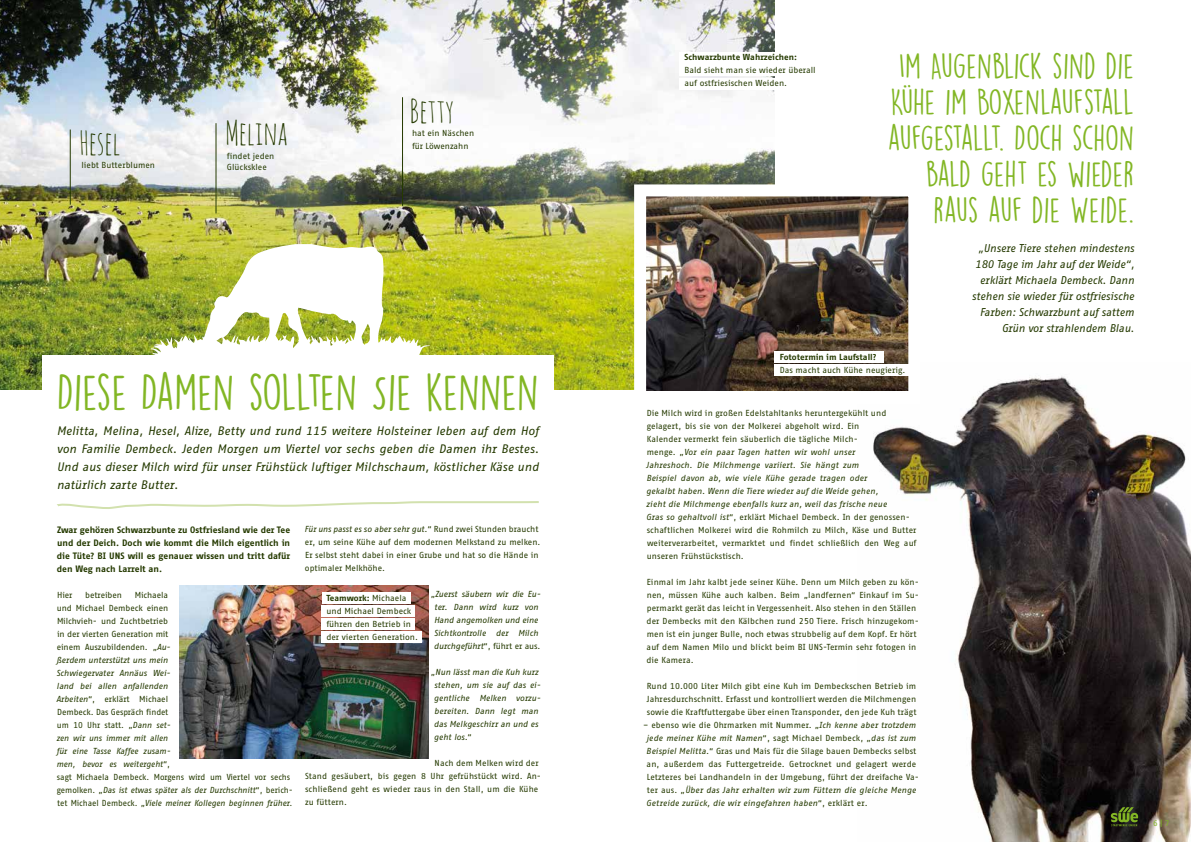
<style>
.page{position:relative;width:1191px;height:842px;background:#fff}
.page>*{position:absolute;margin:0;border:0;box-sizing:border-box;transform-origin:0 0}
.t1{font:46.1px "Lemon Yellow Sun";color:#82b624}
.t2{font:32.8px "Amatic SC";color:#253a01}
.t3{font:32px/36px "Lemon Yellow Sun";color:#82b624;text-align:right}
.t4{font:italic 12px/18px "Fago Correspondence Sans OT";color:#253a01;text-align:justify}
.t5{font:italic 11px/16px "Fago Correspondence Sans OT";letter-spacing:-.01em;color:#253a01;text-align:right}
.t6{font:700 9px/13px "Fago Correspondence Sans OT";color:#253a01;text-align:justify}
.t7{font:8.5px/13px "Fago Correspondence Sans OT";color:#253a01}
.t8{font:italic 8.5px/13px "Fago Correspondence Sans OT";letter-spacing:-.01em;color:#253a01;text-align:center}
.t9{font:700 8.5px "Fago Correspondence Sans OT";color:#253a01}
.t10{font:8px "Fago Correspondence Sans OT";color:#82b624}
.s1{font-style:italic}
.s2{font-style:normal}
.s3{font-weight:700}
</style>
<div class="page">
<img style="left:0;top:0;width:774px;height:389px">
<img style="left:180px;top:585px;width:248px;height:174px">
<div style="left:322px;top:592px;width:89px;height:12px;background:#fff"></div>
<div style="left:322px;top:605px;width:93px;height:12px;background:#fff"></div>
<div style="left:322px;top:618px;width:93px;height:11px;background:#fff"></div>
<div style="left:321px;top:631px;width:101px;height:12px;background:#fff"></div>
<hr style="left:70px;top:130px;width:1px;height:75px;background:#253a01">
<svg style="left:57px;top:501px;width:482px;height:8px"></svg>
<div style="left:42px;top:355px;width:511px;height:89px;background:#fff"></div>
<img style="left:151px;top:244px;width:279px;height:111px">
<hr style="left:402px;top:97px;width:1px;height:109px;background:#253a01">
<hr style="left:215px;top:123px;width:1px;height:90px;background:#253a01">
<img style="left:857px;top:376px;width:334px;height:466px">
<img style="left:647px;top:197px;width:260px;height:193px">
<div style="left:679px;top:52px;width:109px;height:11px;background:#fff"></div>
<div style="left:679px;top:64px;width:137px;height:12px;background:#fff"></div>
<div style="left:679px;top:78px;width:120px;height:11px;background:#fff"></div>
<div style="left:774px;top:351px;width:110px;height:12px;background:#fff"></div>
<div style="left:774px;top:364px;width:137px;height:11px;background:#fff"></div>
<svg style="left:1110px;top:807px;width:28px;height:20px"></svg>
<h2 class="t2" style="left:79px;top:122px;width:43px">Hesel</h2>
<p class="t7" style="left:82px;top:159px;width:75px">liebt Butterblumen</p>
<h2 class="t2" style="left:225px;top:112px;width:64px">Melina</h2>
<p class="t7" style="left:227px;top:150px;width:49px;line-height:11px">findet jeden<br>Glücksklee</p>
<h2 class="t2" style="left:410px;top:89px;width:46px">Betty</h2>
<p class="t7" style="left:412px;top:126px;width:64px">hat ein Näschen</p>
<p class="t7" style="left:412px;top:139px;width:58px">für Löwenzahn</p>
<h1 class="t1" style="left:57px;top:364px;width:483px">DIESE DAMEN SOLLTEN SIE KENNEN</h1>
<p class="t4" style="left:57px;top:422px;width:484px">Melitta, Melina, Hesel, Alize, Betty und rund 115 weitere Holsteiner leben auf dem Hof von Familie Dembeck. Jeden Morgen um Viertel vor sechs geben die Damen ihr Bestes.<br>Und aus dieser Milch wird für unser Frühstück luftiger Milchschaum, köstlicher Käse und natürlich zarte Butter.</p>
<p class="t6" style="left:57px;top:523px;width:235px">Zwar gehören Schwarzbunte zu Ostfriesland wie der Tee und der Deich. Doch wie kommt die Milch eigentlich in die Tüte? BI UNS will es genauer wissen und tritt dafür den Weg nach Larrelt an.</p>
<p class="t7" style="left:57px;top:588px;width:17px">Hier</p>
<p class="t7" style="left:85px;top:588px;width:38px">betreiben</p>
<p class="t7" style="left:56px;top:588px;width:238px;text-indent:78px">Michaela<br>und Michael Dembeck einen<br>Milchvieh- und Zuchtbetrieb<br>in der vierten Generation mit<br>einem Auszubildenden. „<span class="s1">Au-<br>ßerdem unterstützt uns mein<br>Schwiegervater Annäus Wei-<br>land bei allen anfallenden<br>Arbeiten</span>“, erklärt Michael<br>Dembeck. Das Gespräch findet<br>um 10 Uhr statt. „<span class="s1">Dann set-<br>zen wir uns immer mit allen<br>für eine Tasse Kaffee zusam-<br>men, bevor es weitergeht</span>“,<br>sagt Michaela Dembeck. Morgens wird um Viertel vor sechs gemolken. „<span class="s1">Das ist etwas später als der Durchschnitt</span>“, berich&shy;tet Michael Dembeck. „<span class="s1">Viele meiner Kollegen beginnen früher.</span></p>
<p class="t7" style="left:305px;top:523px;width:237px"><span class="s1">Für uns passt es so aber sehr gut.</span>“ Rund zwei Stunden braucht er, um seine Kühe auf dem modernen Melkstand zu melken.<br>Er selbst steht dabei in einer Grube und hat so die Hände in optimaler Melkhöhe.</p>
<p class="t8" style="left:431px;top:588px;width:111px"><span class="s2">„</span>Zuerst säubern wir die Eu&shy;ter. Dann wird kurz von<br>Hand angemolken und eine<br>Sichtkontrolle der Milch durchgeführt<span class="s2">“, führt er aus.</span></p>
<p class="t8" style="left:434px;top:666px;width:108px;text-align:left;text-indent:-3px"><span class="s2">„</span>Nun lässt man die Kuh kurz stehen, um sie auf das ei&shy;gentliche Melken vorzu&shy;bereiten. Dann legt man das Melkgeschirr an und es geht los.<span class="s2">“</span></p>
<p class="t7" style="left:305px;top:757px;width:237px;text-indent:130px">Nach dem Melken wird der Stand gesäubert, bis gegen 8 Uhr gefrühstückt wird. An&shy;schließend geht es wieder raus in den Stall, um die Kühe zu füttern.</p>
<p class="t7" style="left:326px;top:592px;width:93px"><span class="s3">Teamwork:</span> Michaela und Michael Dembeck führen den Betrieb in der vierten Generation.</p>
<p class="t9" style="left:684px;top:52px;width:114px">Schwarzbunte Wahrzeichen:</p>
<p class="t7" style="left:684px;top:64px;width:133px">Bald sieht man sie wieder überall auf ostfriesischen Weiden.</p>
<h3 class="t3" style="left:887px;top:48px;width:248px">IM AUGENBLICK SIND DIE<br>KÜHE IM BOXENLAUFSTALL<br>AUFGESTALLT. DOCH SCHON<br>BALD GEHT ES WIEDER<br>RAUS AUF DIE WEIDE.</h3>
<p class="t5" style="left:972px;top:241px;width:164px">„Unsere Tiere stehen mindestens<br>180 Tage im Jahr auf der Weide“, erklärt Michaela Dembeck. Dann stehen sie wieder für ostfriesische<br>Farben: Schwarzbunt auf sattem<br>Grün vor strahlendem Blau.</p>
<p class="t9" style="left:779px;top:352px;width:98px">Fototermin im Laufstall?</p>
<p class="t7" style="left:779px;top:364px;width:127px">Das macht auch Kühe neugierig.</p>
<p class="t7" style="left:646px;top:407px;width:272px">Die Milch wird in großen Edelstahltanks heruntergekühlt und gelagert, bis sie von der Molkerei abgeholt wird. Ein<br>Kalender vermerkt fein säuberlich die tägliche Milch-<br>menge. „<span class="s1">Vor ein paar Tagen hatten wir wohl unser<br>Jahreshoch. Die Milchmenge variiert. Sie hängt zum<br>Beispiel davon ab, wie viele Kühe gerade tragen oder<br>gekalbt haben. Wenn die Tiere wieder auf die Weide gehen,<br>zieht die Milchmenge ebenfalls kurz an, weil das frische neue<br>Gras so gehaltvoll ist</span>“, erklärt Michael Dembeck. In der genossen&shy;schaftlichen Molkerei wird die Rohmilch zu Milch, Käse und Butter weiterverarbeitet, vermarktet und findet schließlich den Weg auf unseren Frühstückstisch.</p>
<p class="t7" style="left:646px;top:576px;width:274px">Einmal im Jahr kalbt jede seiner Kühe. Denn um Milch geben zu kön&shy;nen, müssen Kühe auch kalben. Beim „landfernen“ Einkauf im Su&shy;permarkt gerät das leicht in Vergessenheit. Also stehen in den Ställen der Dembecks mit den Kälbchen rund 250 Tiere. Frisch hinzugekom&shy;men ist ein junger Bulle, noch etwas strubbelig auf dem Kopf. Er hört auf dem Namen Milo und blickt beim BI UNS-Termin sehr fotogen in die Kamera.</p>
<p class="t7" style="left:646px;top:680px;width:272px;text-align:justify">Rund 10.000 Liter Milch gibt eine Kuh im Dembeckschen Betrieb im Jahresdurchschnitt. Erfasst und kontrolliert werden die Milchmengen sowie die Kraftfuttergabe über einen Transponder, den jede Kuh trägt</p>
<p class="t7" style="left:646px;top:719px;width:274px;text-indent:-3px">– ebenso wie die Ohrmarken mit Nummer. „<span class="s1">Ich kenne aber trotzdem jede meiner Kühe mit Namen</span>“, sagt Michael Dembeck, „<span class="s1">das ist zum Beispiel Melitta.</span>“ Gras und Mais für die Silage bauen Dembecks selbst an, außerdem das Futtergetreide. Getrocknet und gelagert werde Letzteres bei Landhandeln in der Umgebung, führt der dreifache Va&shy;ter aus. „<span class="s1">Über das Jahr erhalten wir zum Füttern die gleiche Menge Getreide zurück, die wir eingefahren haben</span>“, erklärt er.</p>
<p class="t10" style="left:1153px;top:819px;width:18px">6 | 7</p>
</div>
